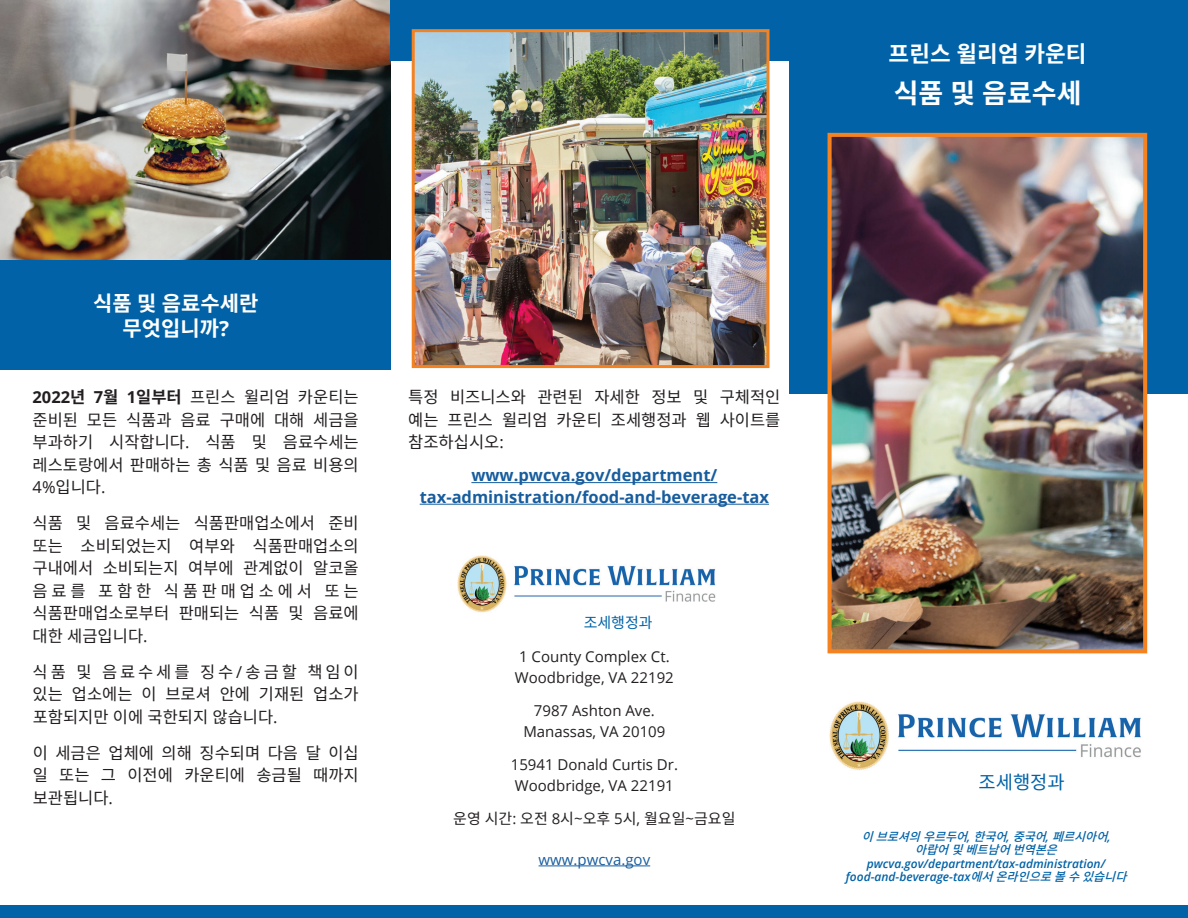
<style>
.page{position:relative;width:1188px;height:918px;background:#fff}
.page>*{position:absolute;margin:0;border:0;box-sizing:border-box;transform-origin:0 0}
.t1{font:700 27px "Noto Sans CJ Kkr";color:#fff}
.t2{font:700 22.5px "Noto Sans CJ Kkr";color:#fff}
.t3{font:700 21px/25.2px "Noto Sans CJ Kkr";color:#fff;text-align:center}
.t4{font:18.75px "Noto Sans CJ Kkr";color:#0162a7}
.t5{font:16.5px/22.5px "Noto Sans CJ Kkr";color:#231f20;text-align:justify}
.t6{font:700 16.5px/21.6px "Open Sans";color:#175d9e;text-align:center}
.t7{font:16.5px "Open Sans";color:#231f20}
.t8{font:15px/20.2px "Open Sans";color:#231f20}
.t9{font:15px "Noto Sans CJ Kkr";color:#231f20}
.t10{font:15px "Open Sans";color:#175d9e}
.t11{font:15px "Noto Sans CJ Kkr";color:#0162a7}
.t12{font:italic 600 12px/13.5px "Open Sans";color:#0162a7}
.t13{font:italic 500 12px/13.5px "Noto Sans CJ Kkr";color:#0162a7;text-align:center}
.s1{font-family:"Open Sans"}
.s2{font-family:"Open Sans";font-weight:700}
.s3{font-weight:700}
.s4{font-family:"Noto Sans CJ Kkr"}
.s5{font-family:"Open Sans";font-weight:600}
.s6{font-family:"Noto Sans CJ Kkr";font-weight:500}
</style>
<div class="page">
<div style="left:790px;top:0;width:398px;height:393px;background:#0162a7"></div>
<img style="left:830px;top:701px;width:311px;height:69px">
<img style="left:833px;top:138px;width:309px;height:510px">
<div style="left:828px;top:133px;width:319px;height:520px;border:4px solid #f58220"></div>
<div style="left:0;top:905px;width:1188px;height:13px;background:#0162a7"></div>
<hr style="left:471px;top:482px;width:246px;height:1px;background:#175d9e">
<hr style="left:420px;top:504px;width:349px;height:1px;background:#175d9e">
<hr style="left:539px;top:866px;width:111px;height:1px;background:#175d9e">
<img style="left:0;top:0;width:391px;height:260px">
<div style="left:0;top:260px;width:391px;height:109px;background:#0162a7"></div>
<div style="left:391px;top:0;width:399px;height:60px;background:#0162a7"></div>
<img style="left:416px;top:33px;width:350px;height:331px">
<div style="left:412px;top:29px;width:358px;height:339px;border:3px solid #f58220"></div>
<img style="left:457px;top:556px;width:259px;height:57px">
<h2 class="t2" style="left:889px;top:41px;width:199px">프린스 윌리엄 카운티</h2>
<h1 class="t1" style="left:894px;top:77px;width:189px">식품 및 음료수세</h1>
<p class="t3" style="left:93px;top:291px;width:167px">식품 및 음료수세란 무엇입니까<span class="s1">?</span></p>
<p class="t5" style="left:33px;top:386px;width:328px"><span class="s2">2022</span><span class="s3">년</span> <span class="s2">7</span><span class="s3">월</span> <span class="s2">1</span><span class="s3">일부터</span> 프린스 윌리엄 카운티는 준비된 모든 식품과 음료 구매에 대해 세금을 부과하기 시작합니다<span class="s1">.</span> 식품 및 음료수세는 레스토랑에서 판매하는 총 식품 및 음료 비용의</p>
<p class="t7" style="left:33px;top:476px;width:74px">4%<span class="s4">입니다</span>.</p>
<p class="t5" style="left:33px;top:512px;width:328px">식품 및 음료수세는 식품판매업소에서 준비 또는 소비되었는지 여부와 식품판매업소의 구내에서 소비되는지 여부에 관계없이 알코올 음료를 포함한 식품판매업소에서 또는 식품판매업소로부터 판매되는 식품 및 음료에 대한 세금입니다<span class="s1">.</span></p>
<p class="t5" style="left:33px;top:661px;width:328px">식품 및 음료수세를 징수<span class="s1">/</span>송금할 책임이 있는 업소에는 이 브로셔 안에 기재된 업소가 포함되지만 이에 국한되지 않습니다<span class="s1">.</span></p>
<p class="t5" style="left:33px;top:742px;width:328px">이 세금은 업체에 의해 징수되며 다음 달 이십 일 또는 그 이전에 카운티에 송금될 때까지 보관됩니다<span class="s1">.</span></p>
<p class="t5" style="left:408px;top:386px;width:374px">특정 비즈니스와 관련된 자세한 정보 및 구체적인 예는 프린스 윌리엄 카운티 조세행정과 웹 사이트를 참조하십시오<span class="s1">:</span></p>
<p class="t6" style="left:420px;top:464px;width:351px">www.pwcva.gov/department/ tax-administration/food-and-beverage-tax</p>
<p class="t11" style="left:584px;top:614px;width:70px">조세행정과</p>
<p class="t8" style="left:515px;top:646px;width:160px">1 County Complex Ct.<br>Woodbridge, VA 22192</p>
<p class="t8" style="left:523px;top:700px;width:144px;text-align:center">7987 Ashton Ave.<br>Manassas, VA 20109</p>
<p class="t8" style="left:511px;top:754px;width:169px">15941 Donald Curtis Dr.<br>Woodbridge, VA 22191</p>
<p class="t9" style="left:453px;top:810px;width:284px">운영 시간<span class="s1">:</span> 오전 <span class="s1">8</span>시<span class="s1">~</span>오후 <span class="s1">5</span>시<span class="s1">,</span> 월요일<span class="s1">~</span>금요일</p>
<p class="t10" style="left:539px;top:849px;width:113px">www.pwcva.gov</p>
<p class="t4" style="left:979px;top:772px;width:88px">조세행정과</p>
<p class="t13" style="left:862px;top:830px;width:256px">이 브로셔의 우르두어<span class="s5">,</span> 한국어<span class="s5">,</span> 중국어<span class="s5">,</span> 페르시아어<span class="s5">, </span>아랍어 및 베트남어 번역본은</p>
<p class="t12" style="left:846px;top:856px;width:291px;text-indent:21px">pwcva.gov/department/tax-administration/ food-and-beverage-tax<span class="s6">에서온라인으로볼수있습니다</span></p>
</div>
